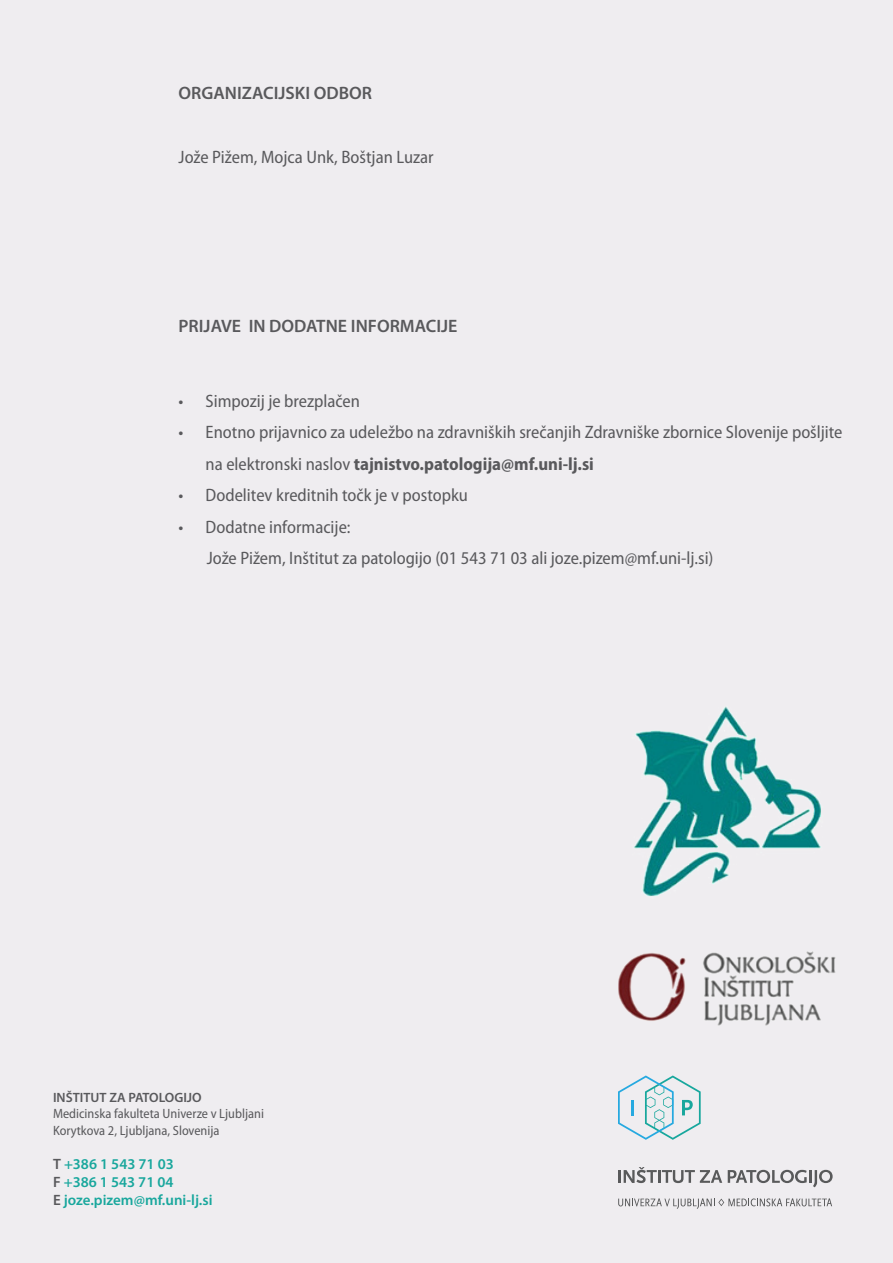
<style>
.page{position:relative;width:893px;height:1263px;background:#efedf0}
.page>*{position:absolute;margin:0;border:0;box-sizing:border-box;transform-origin:0 0}
.t1{font:semi-condensed 18px/31.5px "Myriad Pro";color:#59595c}
.t2{font:600 18px "Myriad Pro";color:#59595c}
.t3{font:600 15px "Myriad Pro";color:#19a79d}
.t4{font:semi-condensed 13.5px "Myriad Pro";color:#59595c}
.t5{font:600 13.5px "Myriad Pro";color:#59595c}
.s1{font-weight:700}
.s2{color:#59595c}
</style>
<div class="page">
<svg style="left:618px;top:1167px;width:104px;height:16px;background:#bab9bb"></svg>
<svg style="left:728px;top:1170px;width:105px;height:17px;background:#bbbabc"></svg>
<svg style="left:618px;top:1198px;width:214px;height:11px;background:#cdcbce"></svg>
<svg style="left:618px;top:1075px;width:83px;height:65px;background:#cce1e6"></svg>
<img style="left:618px;top:951px;width:218px;height:75px">
<img style="left:617px;top:698px;width:221px;height:209px">
<p class="t2" style="left:179px;top:83px;width:195px">ORGANIZACIJSKI ODBOR</p>
<p class="t1" style="left:179px;top:141px;width:257px">Jože Pižem, Mojca Unk, Boštjan Luzar</p>
<p class="t2" style="left:179px;top:316px;width:280px">PRIJAVE IN DODATNE INFORMACIJE</p>
<p class="t1" style="left:179px;top:385px;width:183px">• Simpozij je brezplačen</p>
<p class="t1" style="left:206px;top:416px;width:638px;text-indent:-27px">• Enotno prijavnico za udeležbo na zdravniških srečanjih Zdravniške zbornice Slovenije pošljite na elektronski naslov <span class="s1">tajnistvo.patologija@mf.uni-lj.si</span></p>
<p class="t1" style="left:179px;top:479px;width:291px">• Dodelitev kreditnih točk je v postopku</p>
<p class="t1" style="left:179px;top:511px;width:174px">• Dodatne informacije:</p>
<p class="t1" style="left:207px;top:542px;width:508px">Jože Pižem, Inštitut za patologijo (01 543 71 03 ali joze.pizem@mf.uni-lj.si)</p>
<p class="t5" style="left:53px;top:1090px;width:150px">INŠTITUT ZA PATOLOGIJO</p>
<p class="t4" style="left:53px;top:1105px;width:212px">Medicinska fakulteta Univerze v Ljubljani</p>
<p class="t4" style="left:53px;top:1122px;width:168px">Korytkova 2, Ljubljana, Slovenija</p>
<p class="t3" style="left:53px;top:1155px;width:122px"><span class="s2">T</span> +386 1 543 71 03</p>
<p class="t3" style="left:53px;top:1173px;width:122px"><span class="s2">F</span> +386 1 543 71 04</p>
<p class="t3" style="left:53px;top:1191px;width:161px"><span class="s2">E</span> joze.pizem@mf.uni-lj.si</p>
</div>
